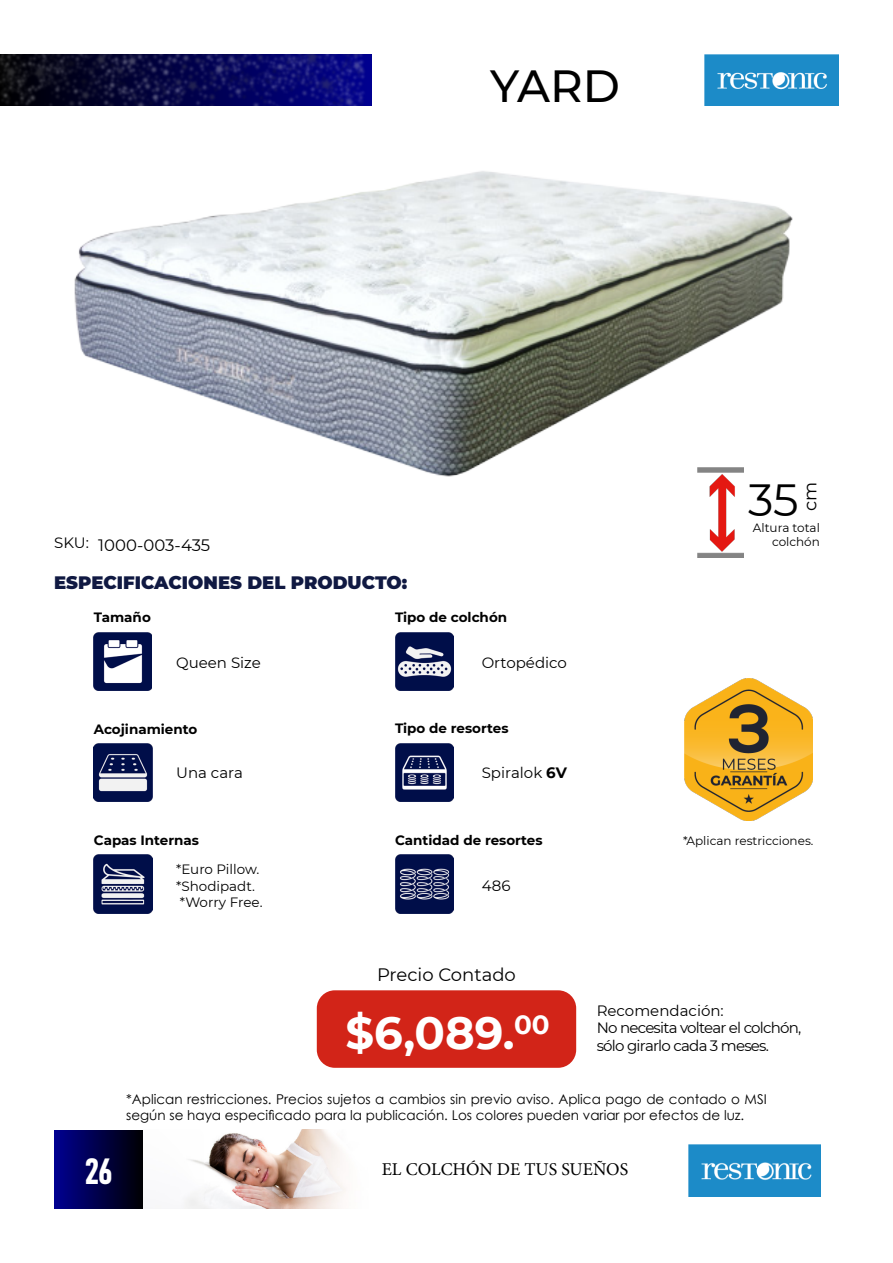
<style>
.page{position:relative;width:893px;height:1263px;background:#fff}
.page>*{position:absolute;margin:0;border:0;box-sizing:border-box;transform-origin:0 0}
.t1{font:700 45px "Montserrat";color:#fff}
.t2{font:500 45px "Montserrat";color:#000}
.t3{font:45px "Montserrat";color:#000}
.t4{font:36px "Bahnschrift";color:#fff}
.t5{font:700 26.25px "Montserrat";color:#fff}
.t6{font:900 18px "Montserrat";color:#101942}
.t7{font:18px "Minion Pro";color:#000}
.t8{font:18px "Montserrat";color:#000}
.t9{font:16.5px "Montserrat";color:#000}
.t10{font:15px "Montserrat";letter-spacing:-.01em;color:#000}
.t11{font:15px "Montserrat";letter-spacing:-.05em;color:#000}
.t12{font:13.5px/16.2px "Century Gothic";color:#000}
.t13{font:700 13.5px "Montserrat";color:#000}
.t14{font:13.5px "Montserrat";color:#000}
.t15{font:12px "Montserrat";color:#000}
.s1{font-weight:700}
</style>
<div class="page">
<div style="left:54px;top:1130px;width:89px;height:79px;background:linear-gradient(to right,#000091,#000003)"></div>
<img style="left:698px;top:477px;width:45px;height:81px">
<img style="left:704px;top:54px;width:135px;height:52px">
<img style="left:0;top:54px;width:371px;height:52px">
<img style="left:684px;top:678px;width:128px;height:142px">
<img style="left:94px;top:632px;width:58px;height:58px">
<img style="left:94px;top:743px;width:58px;height:59px">
<img style="left:94px;top:855px;width:58px;height:58px">
<img style="left:395px;top:632px;width:58px;height:58px">
<img style="left:395px;top:743px;width:58px;height:59px">
<img style="left:395px;top:855px;width:58px;height:58px">
<img style="left:184px;top:1129px;width:637px;height:80px">
<img style="left:688px;top:1144px;width:133px;height:52px">
<div style="left:317px;top:990px;width:259px;height:78px;background:#d22418;border-radius:18px"></div>
<img style="left:74px;top:171px;width:719px;height:306px">
<p class="t2" style="left:490px;top:54px;width:132px">YARD</p>
<h3 class="t8" style="left:798px;top:511px;width:31px;rotate:-90deg">cm</h3>
<p class="t15" style="left:753px;top:519px;width:69px">Altura total</p>
<p class="t3" style="left:748px;top:469px;width:52px">35</p>
<p class="t10" style="left:54px;top:533px;width:36px">SKU:</p>
<p class="t15" style="left:772px;top:534px;width:49px">colchón</p>
<p class="t9" style="left:98px;top:533px;width:113px">1000-003-435</p>
<h3 class="t6" style="left:54px;top:569px;width:355px">ESPECIFICACIONES DEL PRODUCTO:</h3>
<p class="t13" style="left:94px;top:608px;width:59px">Tamaño</p>
<p class="t13" style="left:395px;top:607px;width:114px">Tipo de colchón</p>
<p class="t10" style="left:176px;top:652px;width:86px">Queen Size</p>
<p class="t10" style="left:482px;top:652px;width:87px">Ortopédico</p>
<p class="t13" style="left:94px;top:719px;width:105px">Acojinamiento</p>
<p class="t13" style="left:395px;top:718px;width:115px">Tipo de resortes</p>
<p class="t10" style="left:176px;top:762px;width:68px">Una cara</p>
<p class="t10" style="left:482px;top:762px;width:87px">Spiralok <span class="s1">6V</span></p>
<p class="t13" style="left:94px;top:831px;width:107px">Capas Internas</p>
<p class="t13" style="left:395px;top:831px;width:149px">Cantidad de resortes</p>
<p class="t15" style="left:683px;top:832px;width:132px">*Aplican restricciones.</p>
<p class="t14" style="left:176px;top:860px;width:85px">*Euro Pillow.</p>
<p class="t14" style="left:176px;top:876px;width:80px">*Shodipadt.</p>
<p class="t14" style="left:180px;top:893px;width:84px">*Worry Free.</p>
<p class="t10" style="left:482px;top:875px;width:30px">486</p>
<h3 class="t8" style="left:377px;top:962px;width:140px">Precio Contado</h3>
<p class="t1" style="left:346px;top:1000px;width:171px">$6,089.</p>
<p class="t5" style="left:514px;top:1005px;width:37px">00</p>
<p class="t10" style="left:597px;top:1000px;width:129px">Recomendación:</p>
<p class="t11" style="left:597px;top:1017px;width:206px">No necesita voltear el colchón,</p>
<p class="t11" style="left:597px;top:1035px;width:174px">sólo girarlo cada 3 meses.</p>
<h2 class="t4" style="left:85px;top:1148px;width:29px">26</h2>
<p class="t12" style="left:126px;top:1091px;width:642px">*Aplican restricciones. Precios sujetos a cambios sin previo aviso. Aplica pago de contado o MSI según se haya especificado para la publicación. Los colores pueden variar por efectos de luz.</p>
<h3 class="t7" style="left:382px;top:1157px;width:248px">EL COLCHÓN DE TUS SUEÑOS</h3>
</div>
